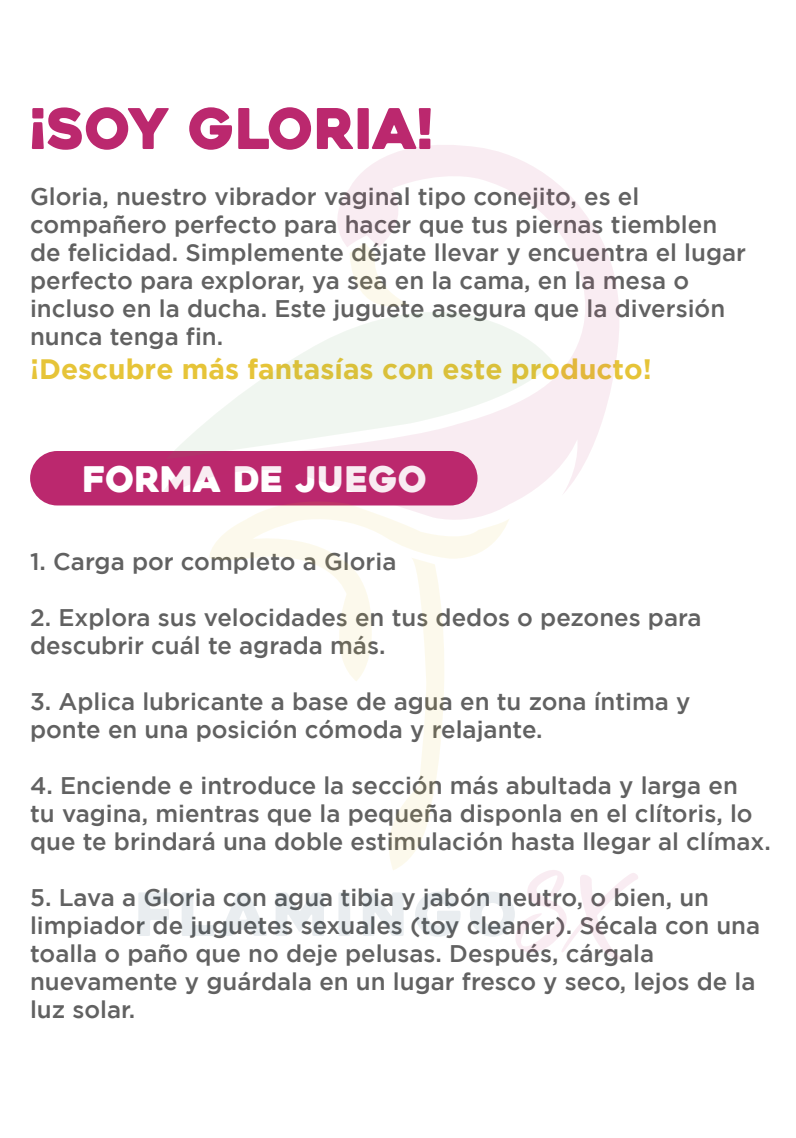
<style>
.page{position:relative;width:796px;height:1138px;background:#fff}
.page>*{position:absolute;margin:0;border:0;box-sizing:border-box;transform-origin:0 0}
.t1{font:56px "Heavitas";color:#bb286e}
.t2{font:35.2px "Heavitas";color:#fff}
.t3{font:700 28px "Gotham";color:#e6c438}
.t4{font:500 24px/28px "Gotham";color:#616161}
</style>
<div class="page">
<div style="left:30px;top:451px;width:447px;height:54px;background:#bb286e;border-radius:27px"></div>
<svg style="left:138px;top:892px;width:33px;height:44px"></svg>
<svg style="left:182px;top:892px;width:85px;height:44px"></svg>
<svg style="left:276px;top:892px;width:48px;height:44px"></svg>
<svg style="left:338px;top:892px;width:12px;height:44px"></svg>
<svg style="left:363px;top:892px;width:41px;height:44px"></svg>
<svg style="left:415px;top:892px;width:45px;height:44px"></svg>
<svg style="left:470px;top:870px;width:168px;height:89px"></svg>
<svg style="left:154px;top:145px;width:465px;height:361px"></svg>
<svg style="left:165px;top:304px;width:388px;height:155px;fill:#f0f6f0"></svg>
<svg style="left:209px;top:494px;width:300px;height:187px"></svg>
<svg style="left:374px;top:557px;width:72px;height:313px"></svg>
<h1 class="t1" style="left:30px;top:94px;width:405px">¡SOY GLORIA!</h1>
<p class="t4" style="left:30px;top:182px;width:717px">Gloria, nuestro vibrador vaginal tipo conejito, es el compañero perfecto para hacer que tus piernas tiemblen de felicidad. Simplemente déjate llevar y encuentra el lugar perfecto para explorar, ya sea en la cama, en la mesa o incluso en la ducha. Este juguete asegura que la diversión nunca tenga fin.</p>
<p class="t3" style="left:30px;top:352px;width:623px">¡Descubre más fantasías con este producto!</p>
<h2 class="t2" style="left:82px;top:458px;width:346px">FORMA DE JUEGO</h2>
<p class="t4" style="left:30px;top:546px;width:368px">1. Carga por completo a Gloria</p>
<p class="t4" style="left:30px;top:602px;width:673px">2. Explora sus velocidades en tus dedos o pezones para descubrir cuál te agrada más.</p>
<p class="t4" style="left:30px;top:686px;width:662px">3. Aplica lubricante a base de agua en tu zona íntima y ponte en una posición cómoda y relajante.</p>
<p class="t4" style="left:30px;top:770px;width:742px">4. Enciende e introduce la sección más abultada y larga en<br>tu vagina, mientras que la pequeña disponla en el clítoris, lo que te brindará una doble estimulación hasta llegar al clímax.</p>
<p class="t4" style="left:30px;top:882px;width:731px">5. Lava a Gloria con agua tibia y jabón neutro, o bien, un limpiador de juguetes sexuales (toy cleaner). Sécala con una toalla o paño que no deje pelusas. Después, cárgala nuevamente y guárdala en un lugar fresco y seco, lejos de la luz solar.</p>
</div>
